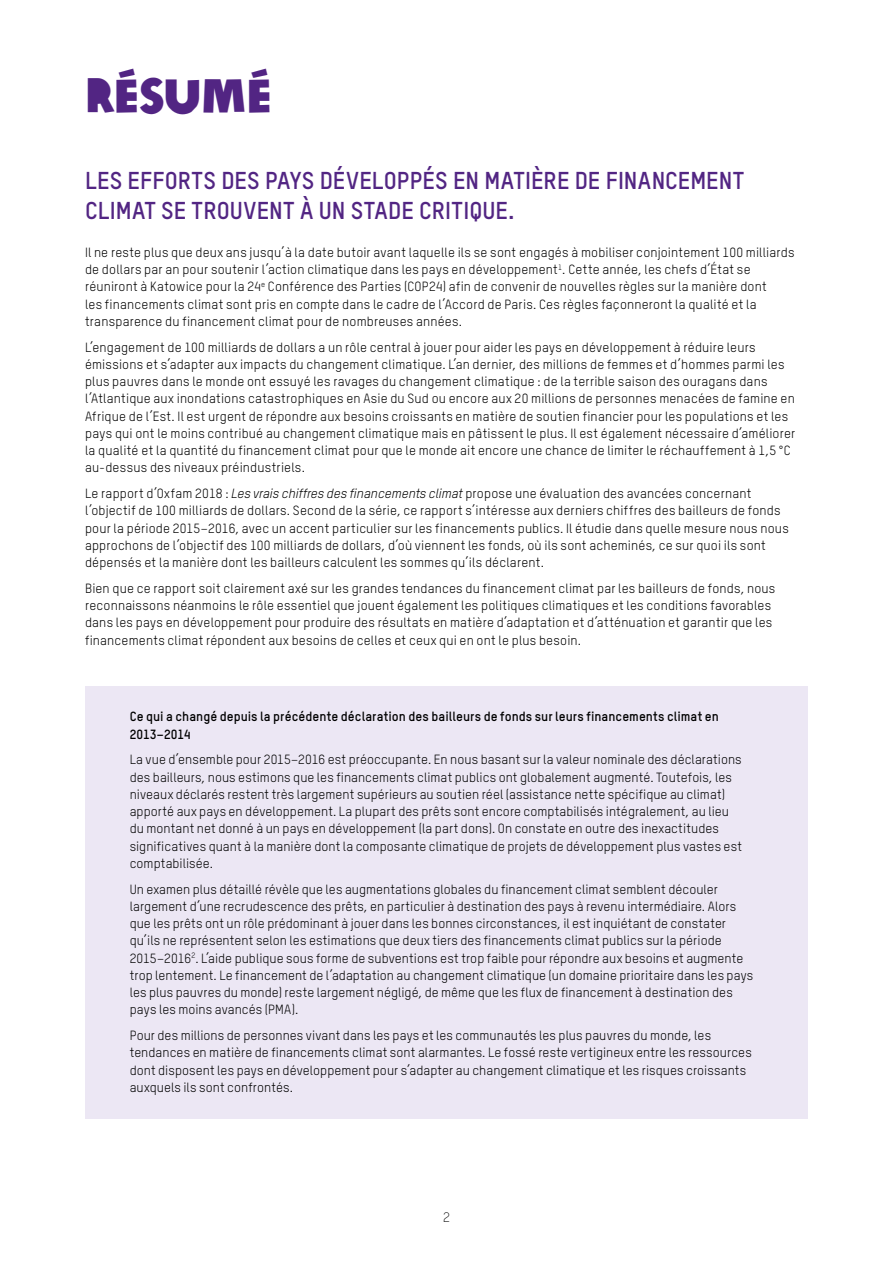
<style>
.page{position:relative;width:893px;height:1263px;background:#fff}
.page>*{position:absolute;margin:0;border:0;box-sizing:border-box;transform-origin:0 0}
.t1{font:46.5px "Oxfam Global Headline";letter-spacing:-.025em;color:#522583}
.t2{font:700 24px/30px "Oxfam TSTARPRO";letter-spacing:.005em;color:#522583}
.t3{font:300 13.5px "Oxfam TSTARPRO";color:#000}
.t4{font:13.2px/17.2px "Oxfam TSTARPRO";letter-spacing:.01em;color:#000}
.t5{font:700 13.2px/17.2px "Oxfam TSTARPRO";letter-spacing:.005em;color:#000}
.s1{font-style:italic}
</style>
<div class="page">
<div style="left:85px;top:686px;width:723px;height:432px;background:#ece7f4"></div>
<h1 class="t1" style="left:85px;top:55px;width:189px">RÉSUMÉ</h1>
<h2 class="t2" style="left:85px;top:165px;width:661px">LES EFFORTS DES PAYS DÉVELOPPÉS EN MATIÈRE DE FINANCEMENT<br>CLIMAT SE TROUVENT À UN STADE CRITIQUE.</h2>
<p class="t4" style="left:85px;top:243px;width:711px">Il ne reste plus que deux ans jusqu’à la date butoir avant laquelle ils se sont engagés à mobiliser conjointement 100 milliards de dollars par an pour soutenir l’action climatique dans les pays en développement<sup>1</sup>. Cette année, les chefs d’État se réuniront à Katowice pour la 24<sup>e</sup> Conférence des Parties (COP24) afin de convenir de nouvelles règles sur la manière dont<br>les financements climat sont pris en compte dans le cadre de l’Accord de Paris. Ces règles façonneront la qualité et la transparence du financement climat pour de nombreuses années.</p>
<p class="t4" style="left:85px;top:338px;width:712px">L’engagement de 100 milliards de dollars a un rôle central à jouer pour aider les pays en développement à réduire leurs émissions et s’adapter aux impacts du changement climatique. L’an dernier, des millions de femmes et d’hommes parmi les plus pauvres dans le monde ont essuyé les ravages du changement climatique : de la terrible saison des ouragans dans l’Atlantique aux inondations catastrophiques en Asie du Sud ou encore aux 20 millions de personnes menacées de famine en Afrique de l’Est. Il est urgent de répondre aux besoins croissants en matière de soutien financier pour les populations et les pays qui ont le moins contribué au changement climatique mais en pâtissent le plus. Il est également nécessaire d’améliorer la qualité et la quantité du financement climat pour que le monde ait encore une chance de limiter le réchauffement à 1,5 °C au-dessus des niveaux préindustriels.</p>
<p class="t4" style="left:85px;top:485px;width:705px">Le rapport d’Oxfam 2018 : <span class="s1">Les vrais chiffres des financements climat</span> propose une évaluation des avancées concernant l’objectif de 100 milliards de dollars. Second de la série, ce rapport s’intéresse aux derniers chiffres des bailleurs de fonds pour la période 2015–2016, avec un accent particulier sur les financements publics. Il étudie dans quelle mesure nous nous approchons de l’objectif des 100 milliards de dollars, d’où viennent les fonds, où ils sont acheminés, ce sur quoi ils sont dépensés et la manière dont les bailleurs calculent les sommes qu’ils déclarent.</p>
<p class="t4" style="left:85px;top:579px;width:692px">Bien que ce rapport soit clairement axé sur les grandes tendances du financement climat par les bailleurs de fonds, nous reconnaissons néanmoins le rôle essentiel que jouent également les politiques climatiques et les conditions favorables dans les pays en développement pour produire des résultats en matière d’adaptation et d’atténuation et garantir que les financements climat répondent aux besoins de celles et ceux qui en ont le plus besoin.</p>
<p class="t5" style="left:130px;top:708px;width:591px">Ce qui a changé depuis la précédente déclaration des bailleurs de fonds sur leurs financements climat en<br>2013–2014</p>
<p class="t4" style="left:130px;top:751px;width:614px">La vue d’ensemble pour 2015–2016 est préoccupante. En nous basant sur la valeur nominale des déclarations des bailleurs, nous estimons que les financements climat publics ont globalement augmenté. Toutefois, les niveaux déclarés restent très largement supérieurs au soutien réel (assistance nette spécifique au climat) apporté aux pays en développement. La plupart des prêts sont encore comptabilisés intégralement, au lieu du montant net donné à un pays en développement (la part dons). On constate en outre des inexactitudes significatives quant à la manière dont la composante climatique de projets de développement plus vastes est comptabilisée.</p>
<p class="t4" style="left:130px;top:880px;width:625px">Un examen plus détaillé révèle que les augmentations globales du financement climat semblent découler largement d’une recrudescence des prêts, en particulier à destination des pays à revenu intermédiaire. Alors que les prêts ont un rôle prédominant à jouer dans les bonnes circonstances, il est inquiétant de constater qu’ils ne représentent selon les estimations que deux tiers des financements climat publics sur la période 2015–2016<sup>2</sup>. L’aide publique sous forme de subventions est trop faible pour répondre aux besoins et augmente trop lentement. Le financement de l’adaptation au changement climatique (un domaine prioritaire dans les pays les plus pauvres du monde) reste largement négligé, de même que les flux de financement à destination des pays les moins avancés (PMA).</p>
<p class="t4" style="left:130px;top:1027px;width:624px">Pour des millions de personnes vivant dans les pays et les communautés les plus pauvres du monde, les tendances en matière de financements climat sont alarmantes. Le fossé reste vertigineux entre les ressources dont disposent les pays en développement pour s’adapter au changement climatique et les risques croissants auxquels ils sont confrontés.</p>
<p class="t3" style="left:443px;top:1209px;width:8px">2</p>
</div>
